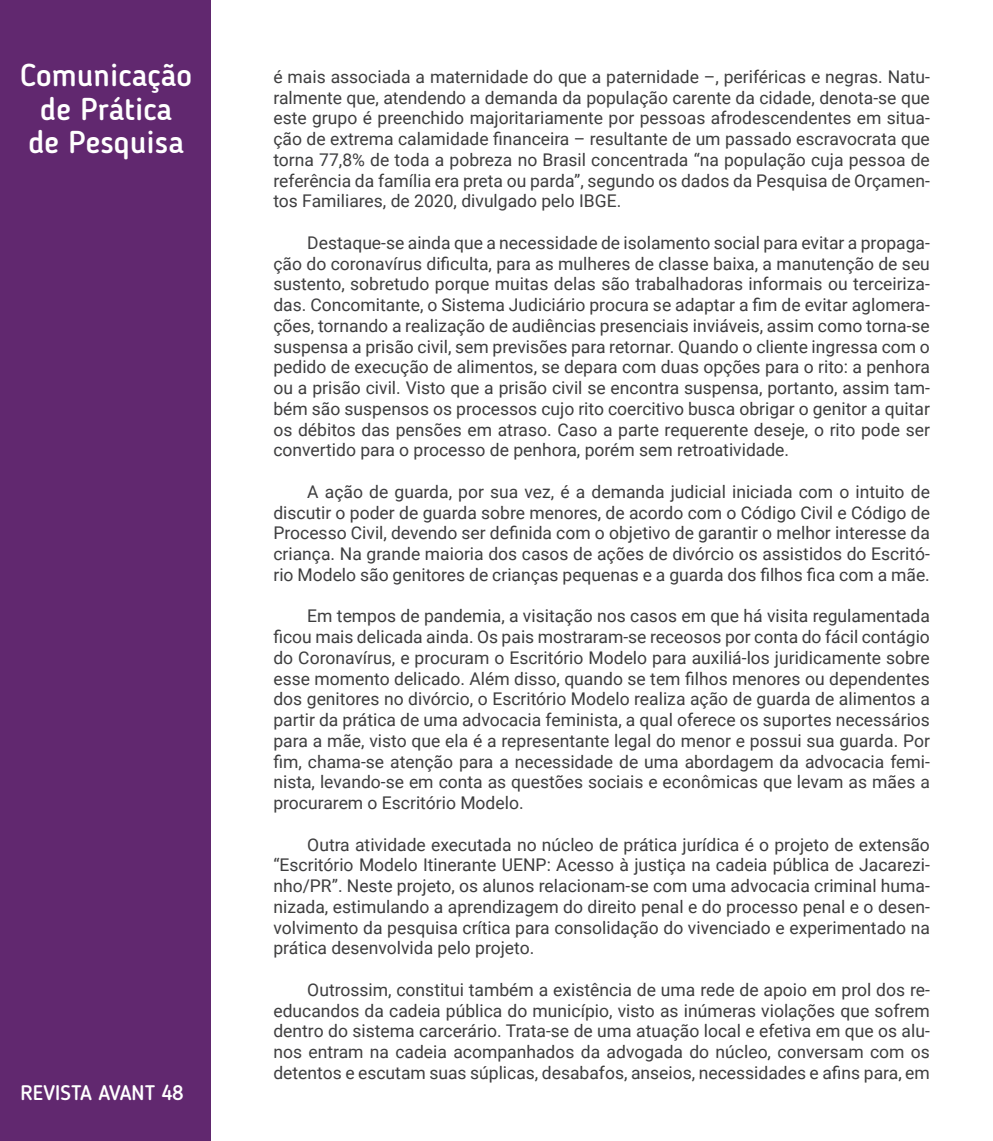
<style>
.page{position:relative;width:993px;height:1141px;background:#fff}
.page>*{position:absolute;margin:0;border:0;box-sizing:border-box;transform-origin:0 0}
.modalidade{font:500 31.5px/33.6px "Blogger Sans";color:#fff;text-align:center}
.t1{font:500 21px "Blogger Sans";color:#fff}
.texto{font:17.5px/20.8px "Roboto";color:#3e3e3f;text-align:justify}
</style>
<div class="page">
<div style="left:0;top:0;width:210px;height:1141px;background:#61286f"></div>
<p class="modalidade" style="left:20px;top:58px;width:173px">Comunicação de Prática</p>
<p class="modalidade" style="left:28px;top:125px;width:157px">de Pesquisa</p>
<h1 class="modalidade" style="left:38px;top:58px;width:138px">modalidad</h1>
<p class="t1" style="left:21px;top:1080px;width:164px">REVISTA AVANT 48</p>
<p class="texto" style="left:273px;top:66px;width:657px">é mais associada a maternidade do que a paternidade –, periféricas e negras. Natu&shy;ralmente que, atendendo a demanda da população carente da cidade, denota-se que este grupo é preenchido majoritariamente por pessoas afrodescendentes em situa&shy;ção de extrema calamidade financeira – resultante de um passado escravocrata que torna 77,8% de toda a pobreza no Brasil concentrada “na população cuja pessoa de referência da família era preta ou parda”, segundo os dados da Pesquisa de Orçamen&shy;tos Familiares, de 2020, divulgado pelo IBGE.</p>
<p class="texto" style="left:273px;top:232px;width:657px;text-indent:34px">Destaque-se ainda que a necessidade de isolamento social para evitar a propaga&shy;ção do coronavírus dificulta, para as mulheres de classe baixa, a manutenção de seu sustento, sobretudo porque muitas delas são trabalhadoras informais ou terceiriza&shy;das. Concomitante, o Sistema Judiciário procura se adaptar a fim de evitar aglomera&shy;ções, tornando a realização de audiências presenciais inviáveis, assim como torna-se suspensa a prisão civil, sem previsões para retornar. Quando o cliente ingressa com o pedido de execução de alimentos, se depara com duas opções para o rito: a penhora ou a prisão civil. Visto que a prisão civil se encontra suspensa, portanto, assim tam&shy;bém são suspensos os processos cujo rito coercitivo busca obrigar o genitor a quitar os débitos das pensões em atraso. Caso a parte requerente deseje, o rito pode ser convertido para o processo de penhora, porém sem retroatividade.</p>
<p class="texto" style="left:273px;top:481px;width:657px;text-indent:34px">A ação de guarda, por sua vez, é a demanda judicial iniciada com o intuito de discutir o poder de guarda sobre menores, de acordo com o Código Civil e Código de Processo Civil, devendo ser definida com o objetivo de garantir o melhor interesse da criança. Na grande maioria dos casos de ações de divórcio os assistidos do Escritó&shy;rio Modelo são genitores de crianças pequenas e a guarda dos filhos fica com a mãe.</p>
<p class="texto" style="left:273px;top:605px;width:658px;text-indent:34px">Em tempos de pandemia, a visitação nos casos em que há visita regulamentada ficou mais delicada ainda. Os pais mostraram-se receosos por conta do fácil contágio do Coronavírus, e procuram o Escritório Modelo para auxiliá-los juridicamente sobre esse momento delicado. Além disso, quando se tem filhos menores ou dependentes dos genitores no divórcio, o Escritório Modelo realiza ação de guarda de alimentos a partir da prática de uma advocacia feminista, a qual oferece os suportes necessários para a mãe, visto que ela é a representante legal do menor e possui sua guarda. Por fim, chama-se atenção para a necessidade de uma abordagem da advocacia femi&shy;nista, levando-se em conta as questões sociais e econômicas que levam as mães a procurarem o Escritório Modelo.</p>
<p class="texto" style="left:273px;top:833px;width:657px;text-indent:34px">Outra atividade executada no núcleo de prática jurídica é o projeto de extensão “Escritório Modelo Itinerante UENP: Acesso à justiça na cadeia pública de Jacarezi&shy;nho/PR”. Neste projeto, os alunos relacionam-se com uma advocacia criminal huma&shy;nizada, estimulando a aprendizagem do direito penal e do processo penal e o desen&shy;volvimento da pesquisa crítica para consolidação do vivenciado e experimentado na prática desenvolvida pelo projeto.</p>
<p class="texto" style="left:273px;top:978px;width:657px;text-indent:34px">Outrossim, constitui também a existência de uma rede de apoio em prol dos re&shy;educandos da cadeia pública do município, visto as inúmeras violações que sofrem dentro do sistema carcerário. Trata-se de uma atuação local e efetiva em que os alu&shy;nos entram na cadeia acompanhados da advogada do núcleo, conversam com os detentos e escutam suas súplicas, desabafos, anseios, necessidades e afins para, em</p>
</div>
